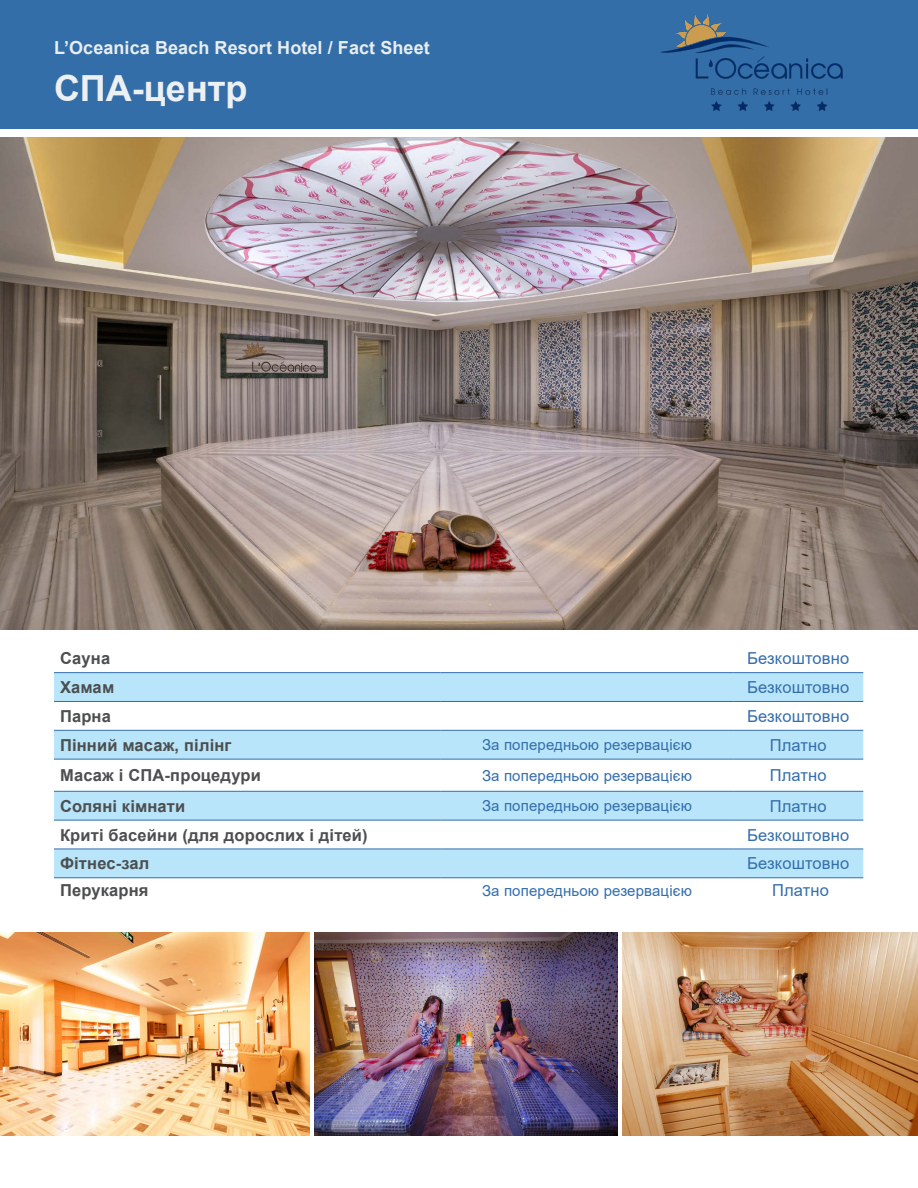
<style>
.page{position:relative;width:918px;height:1188px;background:#fff}
.page>*{position:absolute;margin:0;border:0;box-sizing:border-box;transform-origin:0 0}
.t1{font:700 36px "Arial";color:#edf0f2}
.t2{font:700 18px "Arial";letter-spacing:.005em;color:#e8eeee}
.t3{font:700 16.5px "Arial";letter-spacing:.01em;color:#4c4e4f}
.t4{font:16.5px "Arial";letter-spacing:.01em;color:#346eac}
.t5{font:15px "Arial";letter-spacing:.01em;color:#346eac}
</style>
<div class="page">
<div style="left:0;top:0;width:918px;height:128px;background:#346ea9"></div>
<img style="left:0;top:138px;width:918px;height:491px">
<svg style="left:54px;top:673px;width:809px;height:205px;fill:#b9e5fa"></svg>
<hr style="left:54px;top:672px;width:387px;height:1px;background:#336eab">
<hr style="left:441px;top:672px;width:292px;height:1px;background:#336eab">
<hr style="left:733px;top:672px;width:130px;height:1px;background:#336eab">
<hr style="left:54px;top:701px;width:387px;height:1px;background:#336eab">
<hr style="left:441px;top:701px;width:292px;height:1px;background:#336eab">
<hr style="left:733px;top:701px;width:130px;height:1px;background:#336eab">
<hr style="left:54px;top:730px;width:387px;height:1px;background:#336eab">
<hr style="left:441px;top:730px;width:292px;height:1px;background:#336eab">
<hr style="left:733px;top:730px;width:130px;height:1px;background:#336eab">
<hr style="left:54px;top:759px;width:387px;height:1px;background:#336eab">
<hr style="left:441px;top:759px;width:292px;height:1px;background:#336eab">
<hr style="left:733px;top:759px;width:130px;height:1px;background:#336eab">
<hr style="left:54px;top:791px;width:387px;height:1px;background:#336eab">
<hr style="left:441px;top:791px;width:292px;height:1px;background:#336eab">
<hr style="left:733px;top:791px;width:130px;height:1px;background:#336eab">
<hr style="left:54px;top:820px;width:387px;height:1px;background:#336eab">
<hr style="left:441px;top:820px;width:292px;height:1px;background:#336eab">
<hr style="left:733px;top:820px;width:130px;height:1px;background:#336eab">
<hr style="left:54px;top:849px;width:387px;height:1px;background:#336eab">
<hr style="left:441px;top:849px;width:292px;height:1px;background:#336eab">
<hr style="left:733px;top:849px;width:130px;height:1px;background:#336eab">
<hr style="left:54px;top:878px;width:387px;height:1px;background:#336eab">
<hr style="left:441px;top:878px;width:292px;height:1px;background:#336eab">
<hr style="left:733px;top:878px;width:130px;height:1px;background:#336eab">
<img style="left:0;top:932px;width:309px;height:203px">
<img style="left:314px;top:932px;width:304px;height:203px">
<img style="left:623px;top:932px;width:295px;height:203px">
<img style="left:661px;top:13px;width:182px;height:98px">
<p class="t2" style="left:54px;top:35px;width:377px">L’Oceanica Beach Resort Hotel / Fact Sheet</p>
<p class="t1" style="left:54px;top:63px;width:195px">СПА-центр</p>
<p class="t3" style="left:60px;top:647px;width:52px">Сауна</p>
<p class="t4" style="left:747px;top:647px;width:104px">Безкоштовно</p>
<p class="t3" style="left:60px;top:676px;width:56px">Хамам</p>
<p class="t4" style="left:747px;top:676px;width:104px">Безкоштовно</p>
<p class="t3" style="left:60px;top:704px;width:52px">Парна</p>
<p class="t4" style="left:747px;top:705px;width:104px">Безкоштовно</p>
<p class="t3" style="left:60px;top:733px;width:173px">Пінний масаж, пілінг</p>
<p class="t5" style="left:482px;top:735px;width:211px">За попередньою резервацією</p>
<p class="t4" style="left:770px;top:734px;width:58px">Платно</p>
<p class="t3" style="left:60px;top:764px;width:202px">Масаж і СПА-процедури</p>
<p class="t5" style="left:482px;top:765px;width:211px">За попередньою резервацією</p>
<p class="t4" style="left:770px;top:764px;width:58px">Платно</p>
<p class="t3" style="left:60px;top:794px;width:127px">Соляні кімнати</p>
<p class="t5" style="left:482px;top:796px;width:211px">За попередньою резервацією</p>
<p class="t4" style="left:770px;top:795px;width:58px">Платно</p>
<p class="t3" style="left:60px;top:823px;width:309px">Криті басейни (для дорослих і дітей)</p>
<p class="t4" style="left:747px;top:823px;width:104px">Безкоштовно</p>
<p class="t3" style="left:60px;top:852px;width:91px">Фітнес-зал</p>
<p class="t4" style="left:747px;top:852px;width:104px">Безкоштовно</p>
<p class="t3" style="left:60px;top:879px;width:90px">Перукарня</p>
<p class="t5" style="left:482px;top:880px;width:211px">За попередньою резервацією</p>
<p class="t4" style="left:772px;top:879px;width:58px">Платно</p>
</div>
